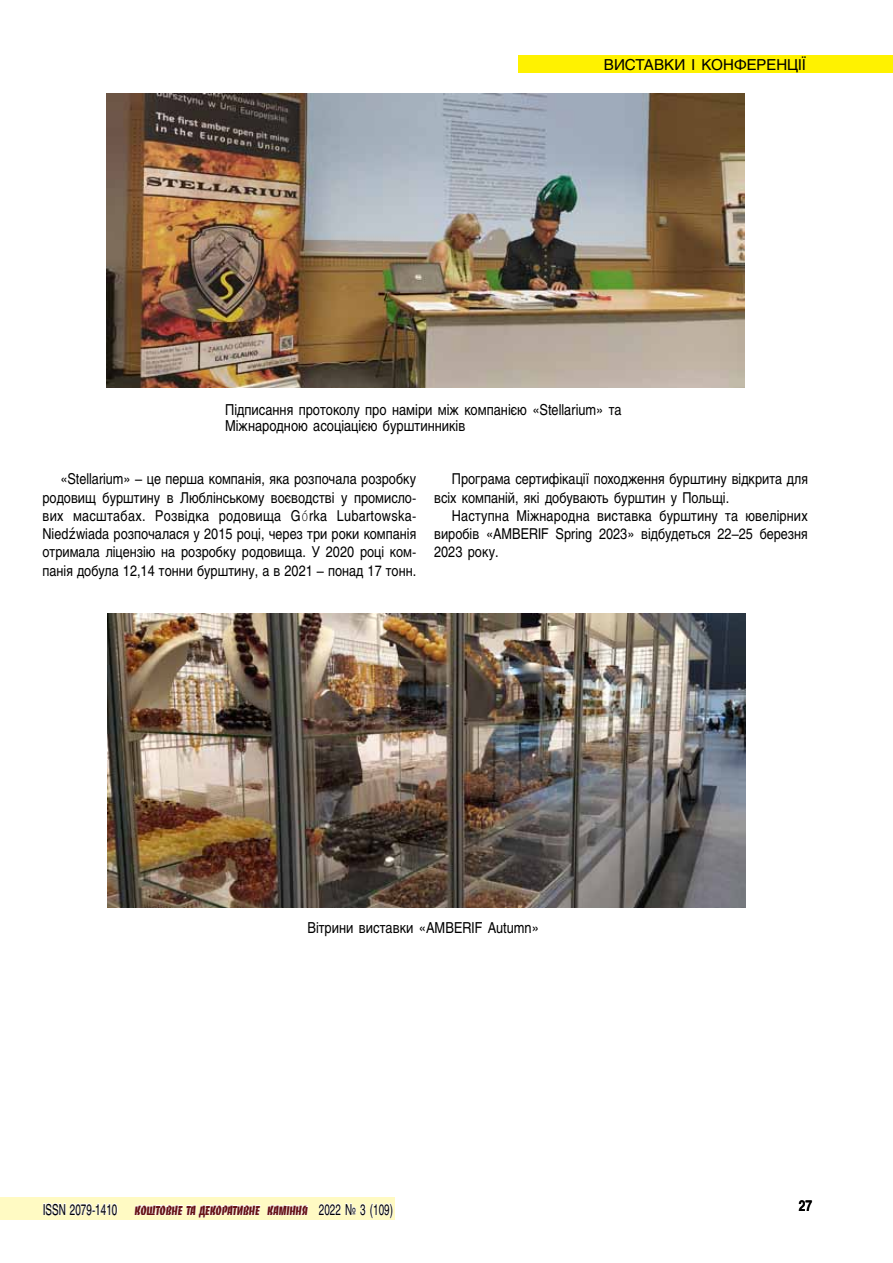
<style>
.page{position:relative;width:893px;height:1263px;background:#fff}
.page>*{position:absolute;margin:0;border:0;box-sizing:border-box;transform-origin:0 0}
.t1{font:15px/16.5px "Helios";color:#000;scale:.85 1}
.t2{font:15px "Helios";color:#000}
.t3{font:700 15px "Helios";color:#000;scale:.8 1}
.t4{font:14.85px/18.3px "Helios";color:#000;text-align:justify;scale:.85 1}
.t5{font:13.5px "Banco Heavy C";color:#671316;scale:.8 1}
.s1{font-family:"Letter Gothic Std"}
.s2{font-family:"Lucida Console"}
.s3{font-family:"Helios";font-size:15px;color:#000}
</style>
<div class="page">
<div style="left:0;top:1197px;width:395px;height:23px;background:#fffac3"></div>
<svg style="left:134px;top:1204px;width:127px;height:14px"></svg>
<svg style="left:267px;top:1204px;width:41px;height:11px"></svg>
<svg style="left:318px;top:1203px;width:75px;height:15px"></svg>
<svg style="left:44px;top:1203px;width:74px;height:12px"></svg>
<div style="left:519px;top:55px;width:374px;height:17px;background:#fff200"></div>
<img style="left:108px;top:614px;width:638px;height:294px">
<img style="left:106px;top:94px;width:638px;height:294px">
<p class="t2" style="left:604px;top:55px;width:204px">виставки i КОНФЕРЕНЦІЇ</p>
<p class="t2" style="left:617px;top:55px;width:106px">КОНФЕРЕНЦІЇ</p>
<p class="t1" style="left:225px;top:401px;width:468px">Підписання протоколу про наміри між компанією «Stellarium» та<br>Міжнародною асоціацією бурштинників</p>
<p class="t4" style="left:43px;top:470px;width:441px;text-indent:18px">«Stellarium» – це перша компанія, яка розпочала розробку родовищ бурштину в Люблінському воєводстві у промисло&shy;вих масштабах. Розвідка родовища G<span class="s1">ó</span>rka Lubartowska-Nied<span class="s2">ź</span>wiada розпочалася у 2015 році, через три роки компанія отримала ліцензію на розробку родовища. У 2020 році ком&shy;панія добула 12,14 тонни бурштину, а в 2021 – понад 17 тонн.</p>
<p class="t4" style="left:434px;top:470px;width:441px;text-indent:18px">Програма сертифікації походження бурштину відкрита для всіх компаній, які добувають бурштин у Польщі.</p>
<p class="t4" style="left:434px;top:506px;width:441px;text-indent:18px">Наступна Міжнародна виставка бурштину та ювелірних виробів «AMBERIF Spring 2023» відбудеться 22–25 березня 2023 року.</p>
<p class="t1" style="left:307px;top:920px;width:274px">Вiтрини виставки «AMBERIF Autumn»</p>
<p class="t5" style="left:43px;top:1202px;width:439px"><span class="s3">ISSN 2079-1410</span> коштовне та декоративне каміння <span class="s3">2022 № 3 (109)</span></p>
<p class="t3" style="left:799px;top:1197px;width:18px">27</p>
</div>
